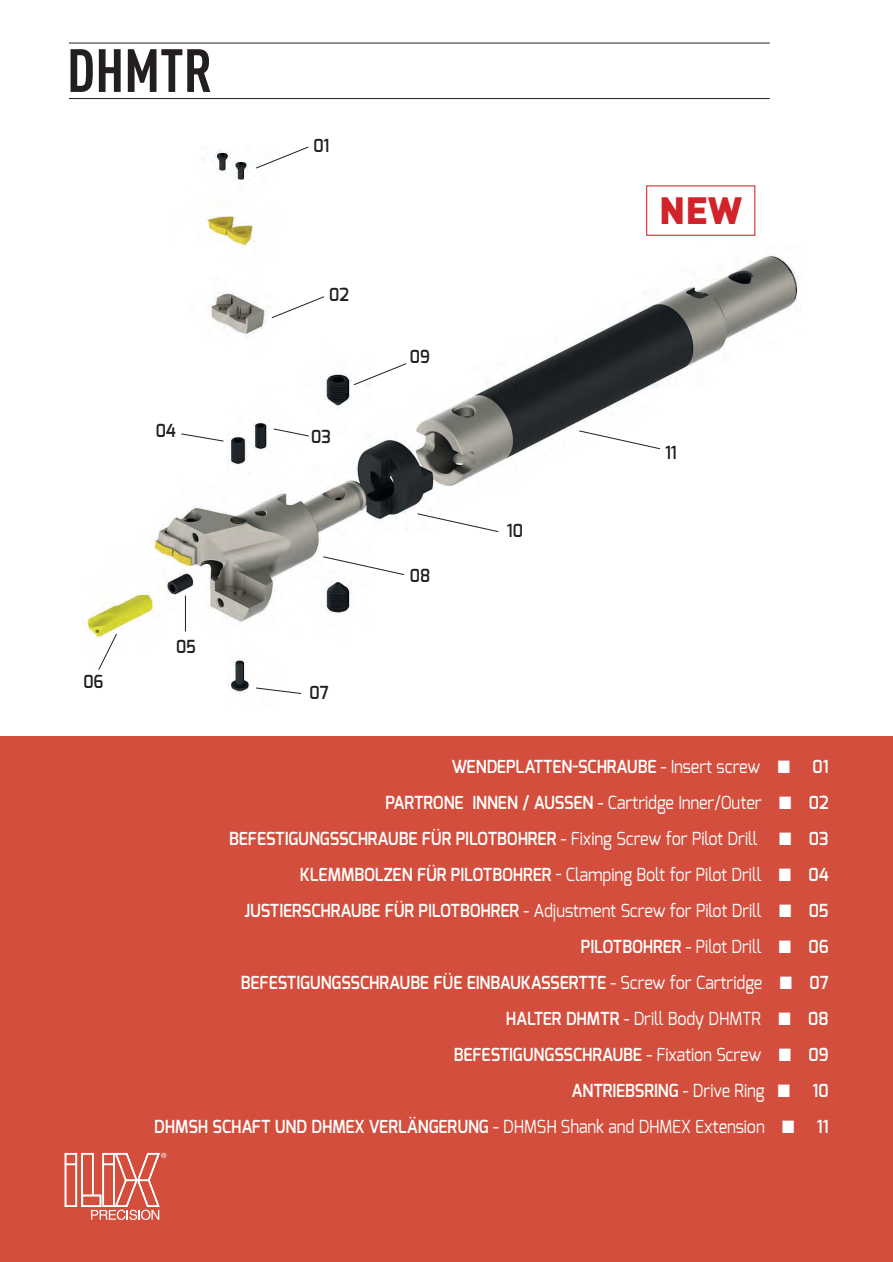
<style>
.page{position:relative;width:893px;height:1262px;background:#fff}
.page>*{position:absolute;margin:0;border:0;box-sizing:border-box;transform-origin:0 0}
.t1{font:700 60px "DIN Cond";color:#231f20}
.t2{font:900 37.5px "DIN";color:#d1232a}
.t3{font:600 18px/36px "Exo";letter-spacing:-.005em;color:#fff;text-align:right;scale:.9 1}
.t4{font:600 18px "Exo";letter-spacing:-.005em;color:#231f20;scale:.9 1}
.s1{font-weight:400}
</style>
<div class="page">
<img style="left:86px;top:150px;width:711px;height:544px">
<svg style="left:579px;top:430px;width:82px;height:19px"></svg>
<svg style="left:417px;top:513px;width:82px;height:19px"></svg>
<svg style="left:323px;top:556px;width:82px;height:19px"></svg>
<svg style="left:98px;top:633px;width:19px;height:37px"></svg>
<hr style="left:185px;top:596px;width:1px;height:35px;background:#231f20">
<svg style="left:256px;top:687px;width:46px;height:7px"></svg>
<hr style="left:69px;top:43px;width:701px;height:1px;background:#231f20">
<hr style="left:69px;top:98px;width:701px;height:1px;background:#231f20">
<div style="left:0;top:736px;width:893px;height:526px;background:#d34e3d"></div>
<svg style="left:65px;top:1152px;width:102px;height:68px"></svg>
<svg style="left:256px;top:146px;width:53px;height:23px"></svg>
<svg style="left:271px;top:296px;width:54px;height:22px"></svg>
<svg style="left:181px;top:433px;width:43px;height:9px"></svg>
<svg style="left:273px;top:428px;width:36px;height:8px"></svg>
<svg style="left:353px;top:363px;width:54px;height:22px"></svg>
<div style="left:646px;top:185px;width:109px;height:51px;border:1px solid #d1232a"></div>
<h1 class="t1" style="left:67px;top:49px;width:147px">DHMTR</h1>
<p class="t4" style="left:313px;top:137px;width:19px">01</p>
<p class="t4" style="left:329px;top:287px;width:23px">02</p>
<p class="t4" style="left:156px;top:422px;width:24px">04</p>
<p class="t4" style="left:311px;top:428px;width:23px">03</p>
<p class="t4" style="left:83px;top:674px;width:24px">06</p>
<p class="t4" style="left:176px;top:638px;width:24px">05</p>
<p class="t4" style="left:310px;top:684px;width:23px">07</p>
<p class="t4" style="left:410px;top:348px;width:24px">09</p>
<p class="t4" style="left:410px;top:568px;width:24px">08</p>
<p class="t4" style="left:507px;top:523px;width:19px">10</p>
<h2 class="t2" style="left:659px;top:197px;width:85px">NEW</h2>
<p class="t4" style="left:665px;top:444px;width:15px">11</p>
<p class="t3" style="left:154px;top:750px;width:751px">WENDEPLATTEN-SCHRAUBE <span class="s1">- Insert screw</span> ■ 01<br>PARTRONE INNEN / AUSSEN <span class="s1">- Cartridge Inner/Outer</span> ■ 02<br>BEFESTIGUNGSSCHRAUBE FÜR PILOTBOHRER <span class="s1">- Fixing Screw for Pilot Drill</span> ■ 03<br>KLEMMBOLZEN FÜR PILOTBOHRER <span class="s1">- Clamping Bolt for Pilot Drill</span> ■ 04<br>JUSTIERSCHRAUBE FÜR PILOTBOHRER <span class="s1">- Adjustment Screw for Pilot Drill</span> ■ 05<br>PILOTBOHRER <span class="s1">- Pilot Drill</span> ■ 06<br>BEFESTIGUNGSSCHRAUBE FÜE EINBAUKASSERTTE <span class="s1">- Screw for Cartridge</span> ■ 07<br>HALTER DHMTR <span class="s1">- Drill Body DHMTR</span> ■ 08<br>BEFESTIGUNGSSCHRAUBE <span class="s1">- Fixation Screw</span> ■ 09<br>ANTRIEBSRING <span class="s1">- Drive Ring</span> ■ 10<br>DHMSH SCHAFT UND DHMEX VERLÄNGERUNG <span class="s1">- DHMSH Shank and DHMEX Extension</span> ■ 11</p>
</div>
